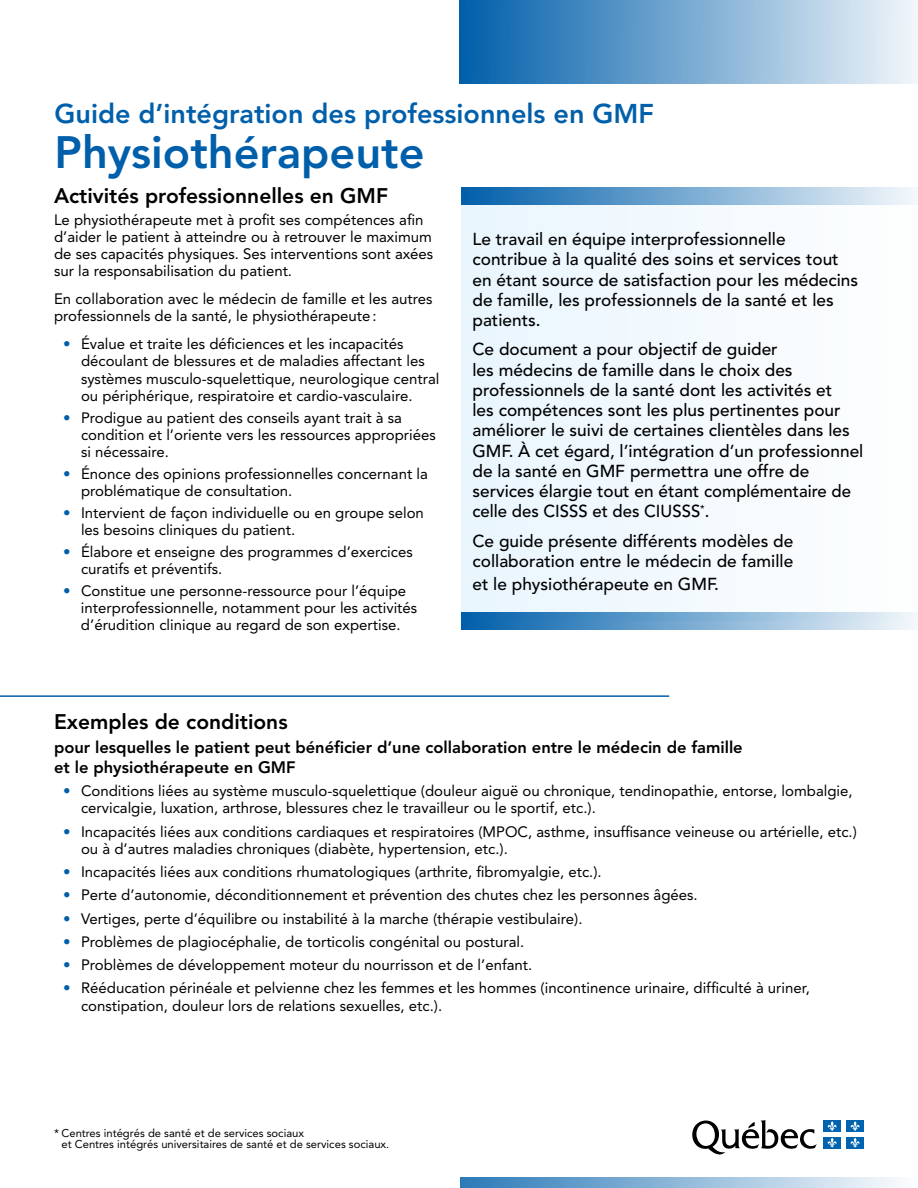
<style>
.page{position:relative;width:918px;height:1188px;background:#fff}
.page>*{position:absolute;margin:0;border:0;box-sizing:border-box;transform-origin:0 0}
.t1{font:800 45px "Avenir";color:#005faa}
.t2{font:800 27px "Avenir";color:#005faa}
.t3{font:800 21px "Avenir";color:#000}
.t4{font:500 17.25px/20.2px "Avenir";color:#000}
.t5{font:800 16.5px/19.5px "Avenir";color:#000}
.t6{font:15px/17.2px "Avenir";color:#000}
.t7{font:11.25px/11.2px "Avenir";color:#000}
.s1{color:#005faa}
</style>
<div class="page">
<div style="left:459px;top:0;width:459px;height:84px;background:linear-gradient(to right,#005faa,#f2f6fa)"></div>
<div style="left:461px;top:205px;width:457px;height:416px;background:#f3fafe"></div>
<div style="left:461px;top:612px;width:457px;height:18px;background:linear-gradient(to right,#005eaa,#f3f7fb)"></div>
<div style="left:461px;top:187px;width:457px;height:18px;background:linear-gradient(to right,#005faa,#f5f8fb)"></div>
<svg style="left:461px;top:1177px;width:435px;height:11px;background:#8fb8d9"></svg>
<svg style="left:692px;top:1120px;width:125px;height:35px"></svg>
<div style="left:823px;top:1121px;width:18px;height:11px;background:#0063af"></div>
<svg style="left:827px;top:1121px;width:10px;height:10px"></svg>
<div style="left:846px;top:1121px;width:18px;height:11px;background:#0063af"></div>
<svg style="left:850px;top:1121px;width:10px;height:10px"></svg>
<div style="left:823px;top:1137px;width:18px;height:11px;background:#0063af"></div>
<svg style="left:827px;top:1138px;width:10px;height:10px"></svg>
<div style="left:846px;top:1137px;width:18px;height:11px;background:#0063af"></div>
<svg style="left:850px;top:1138px;width:10px;height:10px"></svg>
<hr style="left:0;top:695px;width:669px;height:2px;background:#005faa">
<h2 class="t2" style="left:55px;top:97px;width:601px">Guide d’intégration des professionnels en GMF</h2>
<h1 class="t1" style="left:55px;top:125px;width:371px">Physiothérapeute</h1>
<h3 class="t3" style="left:54px;top:183px;width:336px">Activités professionnelles en GMF</h3>
<p class="t6" style="left:54px;top:211px;width:381px">Le physiothérapeute met à profit ses compétences afin d’aider le patient à atteindre ou à retrouver le maximum de ses capacités physiques. Ses interventions sont axées sur la responsabilisation du patient.</p>
<p class="t6" style="left:54px;top:290px;width:380px">En collaboration avec le médecin de famille et les autres professionnels de la santé, le physiothérapeute:</p>
<p class="t6" style="left:81px;top:335px;width:360px;text-indent:-18px"><span class="s1">•</span> Évalue et traite les déficiences et les incapacités découlant de blessures et de maladies affectant les systèmes musculo-squelettique, neurologique central ou périphérique, respiratoire et cardio-vasculaire.</p>
<p class="t6" style="left:81px;top:409px;width:356px;text-indent:-18px"><span class="s1">•</span> Prodigue au patient des conseils ayant trait à sa condition et l’oriente vers les ressources appropriées si nécessaire.</p>
<p class="t6" style="left:81px;top:465px;width:348px;text-indent:-18px"><span class="s1">•</span> Énonce des opinions professionnelles concernant la problématique de consultation.</p>
<p class="t6" style="left:81px;top:504px;width:344px;text-indent:-18px"><span class="s1">•</span> Intervient de façon individuelle ou en groupe selon les besoins cliniques du patient.</p>
<p class="t6" style="left:81px;top:543px;width:333px;text-indent:-18px"><span class="s1">•</span> Élabore et enseigne des programmes d’exercices curatifs et préventifs.</p>
<p class="t6" style="left:81px;top:582px;width:338px;text-indent:-18px"><span class="s1">•</span> Constitue une personne-ressource pour l’équipe interprofessionnelle, notamment pour les activités d’érudition clinique au regard de son expertise.</p>
<p class="t4" style="left:472px;top:229px;width:387px">Le travail en équipe interprofessionnelle contribue à la qualité des soins et services tout en étant source de satisfaction pour les médecins de famille, les professionnels de la santé et les patients.</p>
<p class="t4" style="left:472px;top:340px;width:392px">Ce document a pour objectif de guider<br>les médecins de famille dans le choix des professionnels de la santé dont les activités et<br>les compétences sont les plus pertinentes pour améliorer le suivi de certaines clientèles dans les GMF. À cet égard, l’intégration d’un professionnel de la santé en GMF permettra une offre de services élargie tout en étant complémentaire de celle des CISSS et des CIUSSS<sup>*</sup>.</p>
<p class="t4" style="left:472px;top:531px;width:322px">Ce guide présente différents modèles de collaboration entre le médecin de famille</p>
<p class="t4" style="left:472px;top:574px;width:248px">et le physiothérapeute en GMF.</p>
<h3 class="t3" style="left:54px;top:710px;width:235px">Exemples de conditions</h3>
<p class="t5" style="left:54px;top:738px;width:690px">pour lesquelles le patient peut bénéficier d’une collaboration entre le médecin de famille et le physiothérapeute en GMF</p>
<p class="t6" style="left:81px;top:782px;width:773px;text-indent:-18px"><span class="s1">•</span> Conditions liées au système musculo-squelettique (douleur aiguë ou chronique, tendinopathie, entorse, lombalgie, cervicalgie, luxation, arthrose, blessures chez le travailleur ou le sportif, etc.).</p>
<p class="t6" style="left:81px;top:823px;width:777px;text-indent:-18px"><span class="s1">•</span> Incapacités liées aux conditions cardiaques et respiratoires (MPOC, asthme, insuffisance veineuse ou artérielle, etc.) ou à d’autres maladies chroniques (diabète, hypertension, etc.).</p>
<p class="t6" style="left:63px;top:863px;width:540px"><span class="s1">•</span> Incapacités liées aux conditions rhumatologiques (arthrite, fibromyalgie, etc.).</p>
<p class="t6" style="left:63px;top:887px;width:636px"><span class="s1">•</span> Perte d’autonomie, déconditionnement et prévention des chutes chez les personnes âgées.</p>
<p class="t6" style="left:63px;top:910px;width:521px"><span class="s1">•</span> Vertiges, perte d’équilibre ou instabilité à la marche (thérapie vestibulaire).</p>
<p class="t6" style="left:63px;top:933px;width:463px"><span class="s1">•</span> Problèmes de plagiocéphalie, de torticolis congénital ou postural.</p>
<p class="t6" style="left:63px;top:956px;width:471px"><span class="s1">•</span> Problèmes de développement moteur du nourrisson et de l’enfant.</p>
<p class="t6" style="left:81px;top:980px;width:730px;text-indent:-18px"><span class="s1">•</span> Rééducation périnéale et pelvienne chez les femmes et les hommes (incontinence urinaire, difficulté à uriner, constipation, douleur lors de relations sexuelles, etc.).</p>
<p class="t7" style="left:62px;top:1128px;width:329px;text-indent:-8px">* Centres intégrés de santé et de services sociaux<br>et Centres intégrés universitaires de santé et de services sociaux.</p>
</div>
